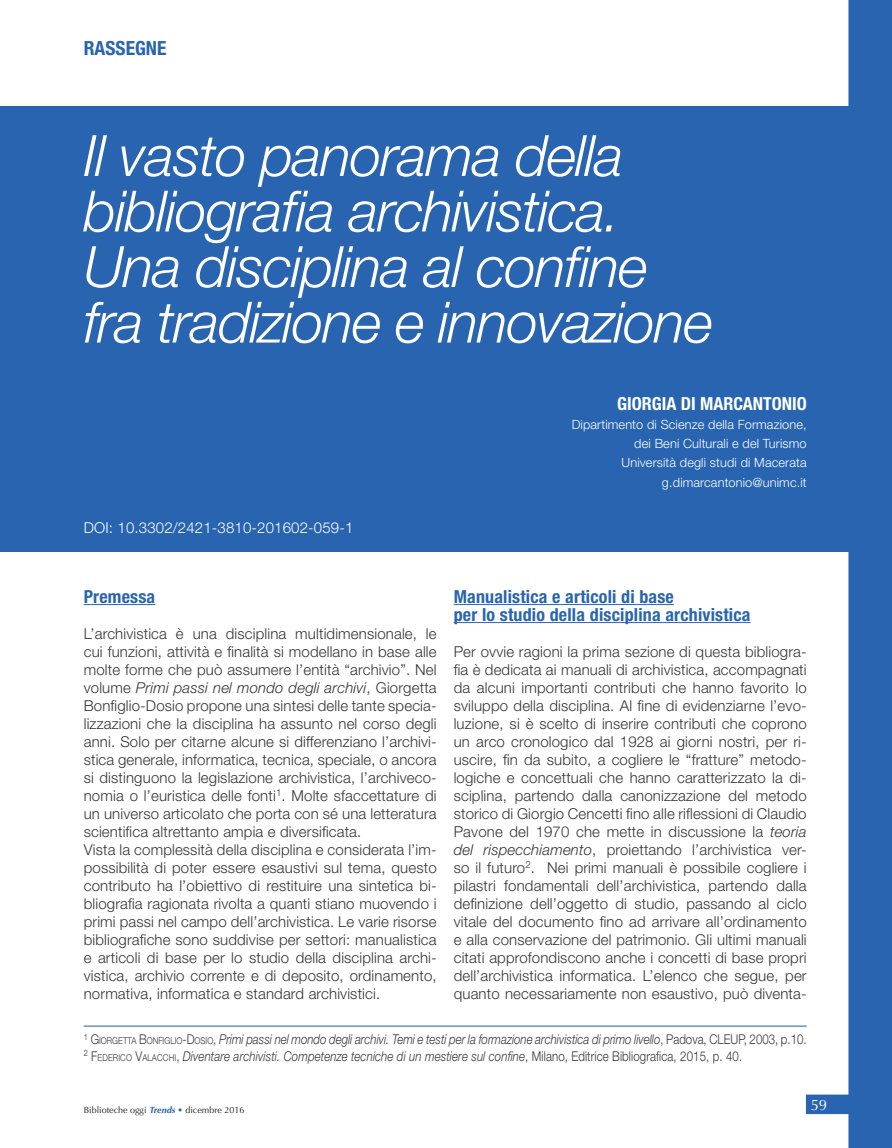
<style>
.page{position:relative;width:892px;height:1148px;background:#fff}
.page>*{position:absolute;margin:0;border:0;box-sizing:border-box;transform-origin:0 0}
.t1{font:italic 300 57px/55.5px "Helvetica Neue LT Std";letter-spacing:-.02em;color:#fff}
.t2{font:700 condensed 19.5px "Helvetica Neue LT Std";color:#2864b0}
.titoletto_testo_1{font:700 condensed 18px "Helvetica Neue LT Std";letter-spacing:.01em;color:#2864b0}
.t3{font:700 condensed 18px "Helvetica Neue LT Std";color:#fff}
.testo{font:300 15px/18px "Helvetica Neue LT Std";letter-spacing:.01em;color:#363536;text-align:justify}
.t4{font:300 15px "Helvetica Neue LT Std";letter-spacing:.01em;color:#fff}
.t5{font:15px "Optima";color:#fff}
.note{font:italic 300 13.5px "Helvetica Neue LT Std";color:#363536;scale:.85 1}
.t6{font:300 12.75px "Helvetica Neue LT Std";letter-spacing:.01em;color:#fff}
.t7{font:9px "Optima";color:#231f20}
.s1{font-style:italic}
.s2{font-style:normal}
.s3{font-style:normal;font-size:9.45px}
.s4{font-weight:700;font-style:italic;color:#2864b0}
.s5{color:#2864b0}
</style>
<div class="page">
<svg style="left:806px;top:1094px;width:42px;height:20px"></svg>
<div style="left:848px;top:0;width:44px;height:1148px;background:#2864b0"></div>
<div style="left:0;top:106px;width:892px;height:445px;background:#2864b0"></div>
<hr style="left:84px;top:1025px;width:723px;height:1px;background:#2864b0">
<hr style="left:84px;top:604px;width:71px;height:1px;background:#2864b0">
<hr style="left:454px;top:604px;width:220px;height:1px;background:#2864b0">
<hr style="left:454px;top:622px;width:297px;height:1px;background:#2864b0">
<p class="t2" style="left:84px;top:36px;width:84px">RASSEGNE</p>
<p class="t1" style="left:84px;top:127px;width:541px">Il vasto panorama della bibliografia archivistica.</p>
<p class="t1" style="left:84px;top:238px;width:565px">Una disciplina al confine</p>
<p class="t1" style="left:84px;top:294px;width:631px">fra tradizione e innovazione</p>
<p class="t4" style="left:84px;top:518px;width:271px">DOI: 10.3302/2421-3810-201602-059-1</p>
<p class="t3" style="left:617px;top:392px;width:191px">GIORGIA DI MARCANTONIO</p>
<p class="t6" style="left:572px;top:416px;width:236px">Dipartimento di Scienze della Formazione,</p>
<p class="t6" style="left:634px;top:436px;width:174px">dei Beni Culturali e del Turismo</p>
<p class="t6" style="left:621px;top:455px;width:187px">Università degli studi di Macerata</p>
<p class="t6" style="left:662px;top:474px;width:146px">g.dimarcantonio@unimc.it</p>
<p class="titoletto_testo_1" style="left:84px;top:585px;width:73px">Premessa</p>
<p class="testo" style="left:84px;top:624px;width:354px">L’archivistica è una disciplina multidimensionale, le cui funzioni, attività e finalità si modellano in base alle molte forme che può assumere l’entità “archivio”. Nel volume <span class="s1">Primi passi nel mondo degli archivi</span>, Giorgetta Bonfiglio-Dosio propone una sintesi delle tante specia&shy;lizzazioni che la disciplina ha assunto nel corso degli anni. Solo per citarne alcune si differenziano l’archivi&shy;stica generale, informatica, tecnica, speciale, o ancora si distinguono la legislazione archivistica, l’archiveco&shy;nomia o l’euristica delle fonti<sup>1</sup>. Molte sfaccettature di un universo articolato che porta con sé una letteratura scientifica altrettanto ampia e diversificata.</p>
<p class="testo" style="left:84px;top:840px;width:354px">Vista la complessità della disciplina e considerata l’im&shy;possibilità di poter essere esaustivi sul tema, questo contributo ha l’obiettivo di restituire una sintetica bi&shy;bliografia ragionata rivolta a quanti stiano muovendo i primi passi nel campo dell’archivistica. Le varie risorse bibliografiche sono suddivise per settori: manualistica e articoli di base per lo studio della disciplina archi&shy;vistica, archivio corrente e di deposito, ordinamento, normativa, informatica e standard archivistici.</p>
<p class="titoletto_testo_1" style="left:454px;top:585px;width:222px">Manualistica e articoli di base</p>
<p class="titoletto_testo_1" style="left:454px;top:603px;width:298px">per lo studio della disciplina archivistica</p>
<p class="testo" style="left:454px;top:642px;width:354px">Per ovvie ragioni la prima sezione di questa bibliogra&shy;fia è dedicata ai manuali di archivistica, accompagnati da alcuni importanti contributi che hanno favorito lo sviluppo della disciplina. Al fine di evidenziarne l’evo&shy;luzione, si è scelto di inserire contributi che coprono un arco cronologico dal 1928 ai giorni nostri, per ri&shy;uscire, fin da subito, a cogliere le “fratture” metodo&shy;logiche e concettuali che hanno caratterizzato la di&shy;sciplina, partendo dalla canonizzazione del metodo storico di Giorgio Cencetti fino alle riflessioni di Claudio Pavone del 1970 che mette in discussione la <span class="s1">teoria del rispecchiamento</span>, proiettando l’archivistica ver&shy;so il futuro<sup>2</sup>. Nei primi manuali è possibile cogliere i pilastri fondamentali dell’archivistica, partendo dalla definizione dell’oggetto di studio, passando al ciclo vitale del documento fino ad arrivare all’ordinamento e alla conservazione del patrimonio. Gli ultimi manuali citati approfondiscono anche i concetti di base propri dell’archivistica informatica. L’elenco che segue, per quanto necessariamente non esaustivo, può diventa-</p>
<p class="note" style="left:84px;top:1031px;width:852px"><sup>1</sup> <span class="s2">G</span><span class="s3">IORGETTA</span> <span class="s2">B</span><span class="s3">ONFIGLIO</span><span class="s2">-D</span><span class="s3">OSIO</span><span class="s2">,</span> Primi passi nel mondo degli archivi. Temi e testi per la formazione archivistica di primo livello<span class="s2">, Padova, CLEUP, 2003, p.10.</span></p>
<p class="note" style="left:84px;top:1047px;width:776px"><sup>2</sup> <span class="s2">F</span><span class="s3">EDERICO</span> <span class="s2">V</span><span class="s3">ALACC HI</span><span class="s2">,</span> Diventare archivisti. Competenze tecniche di un mestiere sul confine<span class="s2">, Milano, Editrice Bibliografica, 2015, p. 40.</span></p>
<p class="t7" style="left:84px;top:1105px;width:162px">Biblioteche oggi <span class="s4">Trends</span> <span class="s5">•</span> dicembre 2016</p>
<p class="t5" style="left:811px;top:1096px;width:18px">59</p>
</div>
